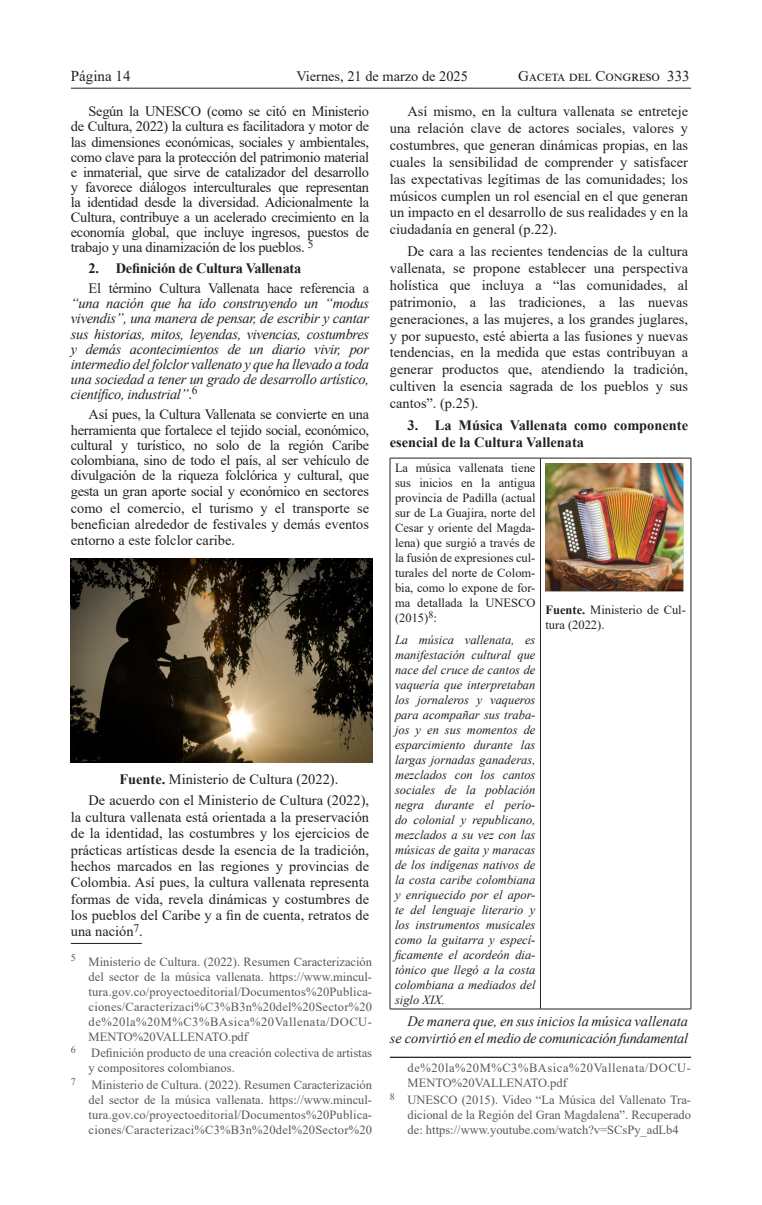
<style>
.page{position:relative;width:762px;height:1205px;background:#fff}
.page>*{position:absolute;margin:0;border:0;box-sizing:border-box;transform-origin:0 0}
.t1{font:15px "Times New Roman";color:#231f20}
.Párrafos{font:14.38px/16.9px "Times New Roman";color:#231f20;text-align:justify}
.Párrafos-2{font:italic 14.38px/15.1px "Times New Roman";letter-spacing:-.02em;color:#231f20;text-align:justify}
.Párrafos-3{font:italic 14.38px/16.9px "Times New Roman";color:#231f20;text-align:right}
.Párrafos-4{font:700 14.38px/16.9px "Times New Roman";color:#231f20}
.Párrafos-5{font:700 14.38px "Times New Roman";letter-spacing:-.02em;color:#231f20}
.Pies_de_páginas{font:12.5px/15px "Times New Roman";color:#57585a;text-align:justify}
.Texto_Tabla{font:italic 12.5px/15px "Times New Roman";color:#231f20;text-align:justify}
.Texto_Tabla-2{font:12.5px/15px "Times New Roman";color:#231f20;text-align:justify}
.Pies_de_páginas-2{font:12.5px/15px "Times New Roman";letter-spacing:.045em;color:#57585a}
.Pies_de_páginas-3{font:10px "Times New Roman";color:#57585a}
.s1{font-style:normal}
.s2{font-weight:700}
</style>
<div class="page">
<hr style="left:71px;top:88px;width:620px;height:1px;background:#231f20">
<img style="left:71px;top:559px;width:301px;height:203px">
<hr style="left:71px;top:943px;width:71px;height:1px;background:#231f20">
<hr style="left:390px;top:458px;width:150px;height:1px;background:#231f20">
<hr style="left:390px;top:458px;width:1px;height:551px;background:#231f20">
<hr style="left:540px;top:458px;width:151px;height:1px;background:#231f20">
<hr style="left:540px;top:458px;width:1px;height:551px;background:#231f20">
<hr style="left:691px;top:458px;width:1px;height:551px;background:#231f20">
<hr style="left:390px;top:1009px;width:150px;height:1px;background:#231f20">
<hr style="left:540px;top:1009px;width:151px;height:1px;background:#231f20">
<img style="left:545px;top:463px;width:139px;height:129px">
<hr style="left:390px;top:1056px;width:301px;height:2px;background:#231f20">
<p class="t1" style="left:71px;top:65px;width:61px">Página 14</p>
<p class="Párrafos" style="left:296px;top:67px;width:173px">Viernes, 21 de marzo de 2025</p>
<p class="t1" style="left:518px;top:65px;width:173px">Gaceta del Congreso 333</p>
<p class="Párrafos" style="left:71px;top:103px;width:300px;line-height:15.1px;text-indent:18px">Según la UNESCO (como se citó en Ministerio de Cultura, 2022) la cultura es facilitadora y motor de las dimensiones económicas, sociales y ambientales, como clave para la protección del patrimonio material e inmaterial, que sirve de catalizador del desarrollo y favorece diálogos interculturales que representan la identidad desde la diversidad. Adicionalmente la Cultura, contribuye a un acelerado crecimiento en la economía global, que incluye ingresos, puestos de trabajo y una dinamización de los pueblos. <sup>5</sup></p>
<p class="Párrafos-5" style="left:89px;top:257px;width:214px">2. Definición de Cultura Vallenata</p>
<p class="Párrafos-2" style="left:71px;top:280px;width:300px;text-indent:18px"><span class="s1">El término Cultura Vallenata hace referencia a </span>“una nación que ha ido construyendo un “modus vivendis”, una manera de pensar, de escribir y cantar sus historias, mitos, leyendas, vivencias, costumbres y demás acontecimientos de un diario vivir, por intermedio del folclor vallenato y que ha llevado a toda una sociedad a tener un grado de desarrollo artístico, científico, industrial”<span class="s1">.</span><sup>6</sup></p>
<p class="Párrafos" style="left:71px;top:406px;width:300px;line-height:15.8px;text-indent:18px">Así pues, la Cultura Vallenata se convierte en una herramienta que fortalece el tejido social, económico, cultural y turístico, no solo de la región Caribe colombiana, sino de todo el país, al ser vehículo de divulgación de la riqueza folclórica y cultural, que gesta un gran aporte social y económico en sectores como el comercio, el turismo y el transporte se benefician alrededor de festivales y demás eventos entorno a este folclor caribe.</p>
<p class="Párrafos" style="left:390px;top:103px;width:300px;text-indent:18px">Así mismo, en la cultura vallenata se entreteje una relación clave de actores sociales, valores y costumbres, que generan dinámicas propias, en las cuales la sensibilidad de comprender y satisfacer las expectativas legítimas de las comunidades; los músicos cumplen un rol esencial en el que generan un impacto en el desarrollo de sus realidades y en la ciudadanía en general (p.22).</p>
<p class="Párrafos" style="left:390px;top:243px;width:300px;text-indent:18px">De cara a las recientes tendencias de la cultura vallenata, se propone establecer una perspectiva holística que incluya a “las comunidades, al patrimonio, a las tradiciones, a las nuevas generaciones, a las mujeres, a los grandes juglares, y por supuesto, esté abierta a las fusiones y nuevas tendencias, en la medida que estas contribuyan a generar productos que, atendiendo la tradición, cultiven la esencia sagrada de los pueblos y sus cantos”. (p.25).</p>
<p class="Párrafos-4" style="left:390px;top:416px;width:300px;text-indent:18px">3. La Música Vallenata como componente esencial de la Cultura Vallenata</p>
<p class="Texto_Tabla-2" style="left:395px;top:460px;width:142px">La música vallenata tiene sus inicios en la antigua provincia de Padilla (actual sur de La Guajira, norte del Cesar y oriente del Magda&shy;lena) que surgió a través de la fusión de expresiones cul&shy;turales del norte de Colom&shy;bia, como lo expone de for&shy;ma detallada la UNESCO (2015)<sup>8</sup>:</p>
<p class="Texto_Tabla" style="left:395px;top:632px;width:142px">La música vallenata, es manifestación cultural que nace del cruce de cantos de vaquería que interpretaban los jornaleros y vaqueros para acompañar sus traba&shy;jos y en sus momentos de esparcimiento durante las largas jornadas ganaderas, mezclados con los cantos sociales de la población negra durante el perío&shy;do colonial y republicano, mezclados a su vez con las músicas de gaita y maracas de los indígenas nativos de la costa caribe colombiana y enriquecido por el apor&shy;te del lenguaje literario y los instrumentos musicales como la guitarra y especí&shy;ficamente el acordeón dia&shy;tónico que llegó a la costa colombiana a mediados del siglo XIX.</p>
<p class="Texto_Tabla-2" style="left:545px;top:602px;width:142px"><span class="s2">Fuente.</span> Ministerio de Cul&shy;tura (2022).</p>
<p class="Párrafos" style="left:119px;top:770px;width:220px"><span class="s2">Fuente.</span> Ministerio de Cultura (2022).</p>
<p class="Párrafos" style="left:71px;top:792px;width:300px;line-height:16.4px;text-indent:18px">De acuerdo con el Ministerio de Cultura (2022), la cultura vallenata está orientada a la preservación de la identidad, las costumbres y los ejercicios de prácticas artísticas desde la esencia de la tradición, hechos marcados en las regiones y provincias de Colombia. Así pues, la cultura vallenata representa formas de vida, revela dinámicas y costumbres de los pueblos del Caribe y a fin de cuenta, retratos de una nación<sup>7</sup>.</p>
<p class="Pies_de_páginas" style="left:89px;top:953px;width:285px;text-indent:-18px"><sup>5</sup> Ministerio de Cultura. (2022). Resumen Caracterización del sector de la música vallenata. https://www.mincul&shy;tura.gov.co/proyectoeditorial/Documentos%20Publica&shy;ciones/Caracterizaci%C3%B3n%20del%20Sector%20 de%20la%20M%C3%BAsica%20Vallenata/DOCU-MENTO%20VALLENATO.pdf</p>
<p class="Pies_de_páginas" style="left:89px;top:1045px;width:285px;text-indent:-18px"><sup>6</sup> Definición producto de una creación colectiva de artistas y compositores colombianos.</p>
<p class="Pies_de_páginas-3" style="left:71px;top:1074px;width:6px">7</p>
<p class="Pies_de_páginas" style="left:89px;top:1077px;width:285px">Ministerio de Cultura. (2022). Resumen Caracterización del sector de la música vallenata. https://www.mincul&shy;tura.gov.co/proyectoeditorial/Documentos%20Publica&shy;ciones/Caracterizaci%C3%B3n%20del%20Sector%20</p>
<p class="Párrafos-3" style="left:390px;top:1012px;width:300px">De manera que, en sus inicios la música vallenata<br>se convirtió en el medio de comunicación fundamental</p>
<p class="Pies_de_páginas-2" style="left:407px;top:1060px;width:285px">de%20la%20M%C3%BAsica%20Vallenata/DOCU-<br>MENTO%20VALLENATO.pdf</p>
<p class="Pies_de_páginas" style="left:407px;top:1092px;width:285px;text-indent:-18px"><sup>8</sup> UNESCO (2015). Video “La Música del Vallenato Tra&shy;dicional de la Región del Gran Magdalena”. Recuperado de: https://www.youtube.com/watch?v=SCsPy_adLb4</p>
</div>
